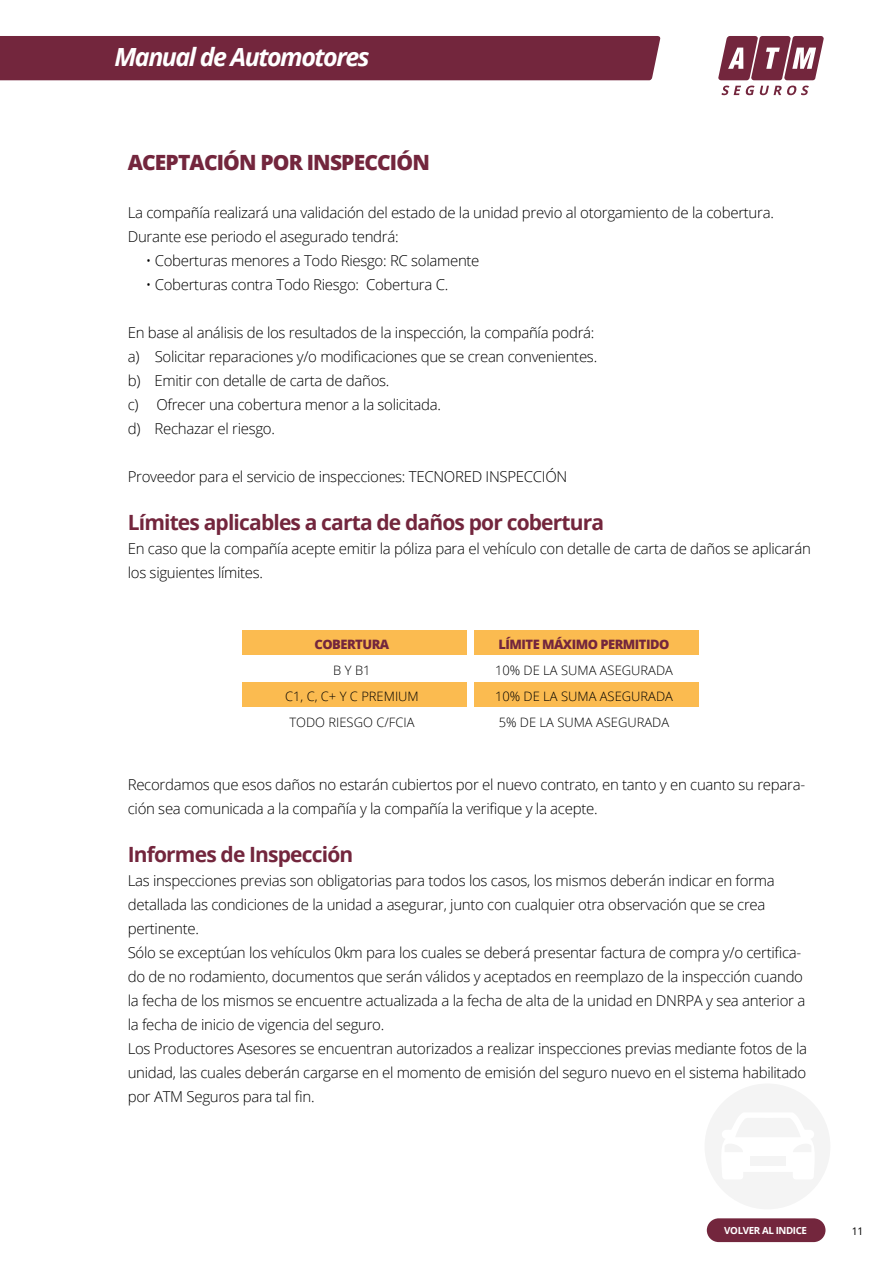
<style>
.page{position:relative;width:893px;height:1263px;background:#fff}
.page>*{position:absolute;margin:0;border:0;box-sizing:border-box;transform-origin:0 0}
.t1{font:italic 700 25.05px "Open Sans";letter-spacing:-.06em;color:#fff}
.t2{font:700 21px "Open Sans";letter-spacing:-.04em;color:#73263d}
.t3{font:800 21px "Open Sans";letter-spacing:-.04em;color:#73263d}
.t4{font:300 15px/24px "Open Sans";letter-spacing:-.02em;color:#000}
.t5{font:300 12.9px/26px "Open Sans";color:#000;text-align:center}
.t6{font:800 12.9px "Open Sans";letter-spacing:-.04em;color:#73263d}
.t7{font:10.5px "Open Sans";color:#000}
.t8{font:700 9.75px "Open Sans";letter-spacing:-.04em;color:#fff}
</style>
<div class="page">
<div style="left:242px;top:630px;width:225px;height:25px;background:#fbbb50"></div>
<div style="left:242px;top:682px;width:225px;height:25px;background:#fbbb50"></div>
<div style="left:474px;top:630px;width:225px;height:25px;background:#fbbb50"></div>
<div style="left:474px;top:682px;width:225px;height:25px;background:#fbbb50"></div>
<svg style="left:718px;top:36px;width:106px;height:44px"></svg>
<svg style="left:721px;top:86px;width:88px;height:9px"></svg>
<div style="left:0;top:36px;width:660px;height:44px;background:#73263d"></div>
<svg style="left:705px;top:1084px;width:125px;height:125px"></svg>
<div style="left:707px;top:1218px;width:118px;height:24px;background:#73263d;border-radius:12px"></div>
<h1 class="t1" style="left:114px;top:39px;width:257px">Manual de Automotores</h1>
<h2 class="t3" style="left:128px;top:146px;width:304px">ACEPTACIÓN POR INSPECCIÓN</h2>
<p class="t4" style="left:128px;top:200px;width:648px">La compañía realizará una validación del estado de la unidad previo al otorgamiento de la cobertura.<br>Durante ese periodo el asegurado tendrá:</p>
<p class="t4" style="left:146px;top:248px;width:335px">• Coberturas menores a Todo Riesgo: RC solamente</p>
<p class="t4" style="left:146px;top:272px;width:304px">• Coberturas contra Todo Riesgo: Cobertura C.</p>
<p class="t4" style="left:128px;top:320px;width:471px">En base al análisis de los resultados de la inspección, la compañía podrá: a) Solicitar reparaciones y/o modificaciones que se crean convenientes. b) Emitir con detalle de carta de daños.<br>c) Ofrecer una cobertura menor a la solicitada.<br>d) Rechazar el riesgo.</p>
<p class="t4" style="left:128px;top:464px;width:441px">Proveedor para el servicio de inspecciones: TECNORED INSPECCIÓN</p>
<h2 class="t2" style="left:128px;top:507px;width:478px">Límites aplicables a carta de daños por cobertura</h2>
<p class="t4" style="left:128px;top:536px;width:685px">En caso que la compañía acepte emitir la póliza para el vehículo con detalle de carta de daños se aplicarán los siguientes límites.</p>
<p class="t6" style="left:314px;top:635px;width:76px">COBERTURA</p>
<p class="t5" style="left:285px;top:657px;width:135px">B Y B1<br>C1, C, C+ Y C PREMIUM<br>TODO RIESGO C/FCIA</p>
<p class="t6" style="left:498px;top:635px;width:172px">LÍMITE MÁXIMO PERMITIDO</p>
<p class="t5" style="left:495px;top:657px;width:179px;text-align:justify">10% DE LA SUMA ASEGURADA 10% DE LA SUMA ASEGURADA 5% DE LA SUMA ASEGURADA</p>
<p class="t4" style="left:128px;top:772px;width:679px">Recordamos que esos daños no estarán cubiertos por el nuevo contrato, en tanto y en cuanto su repara&shy;ción sea comunicada a la compañía y la compañía la verifique y la acepte.</p>
<h2 class="t2" style="left:128px;top:839px;width:227px">Informes de Inspección</h2>
<p class="t4" style="left:128px;top:868px;width:681px">Las inspecciones previas son obligatorias para todos los casos, los mismos deberán indicar en forma detallada las condiciones de la unidad a asegurar, junto con cualquier otra observación que se crea pertinente.<br>Sólo se exceptúan los vehículos 0km para los cuales se deberá presentar factura de compra y/o certifica&shy;do de no rodamiento, documentos que serán válidos y aceptados en reemplazo de la inspección cuando la fecha de los mismos se encuentre actualizada a la fecha de alta de la unidad en DNRPA y sea anterior a la fecha de inicio de vigencia del seguro.<br>Los Productores Asesores se encuentran autorizados a realizar inspecciones previas mediante fotos de la unidad, las cuales deberán cargarse en el momento de emisión del seguro nuevo en el sistema habilitado por ATM Seguros para tal fin.</p>
<p class="t8" style="left:724px;top:1223px;width:84px">VOLVER AL INDICE</p>
<p class="t7" style="left:852px;top:1224px;width:13px">11</p>
</div>
